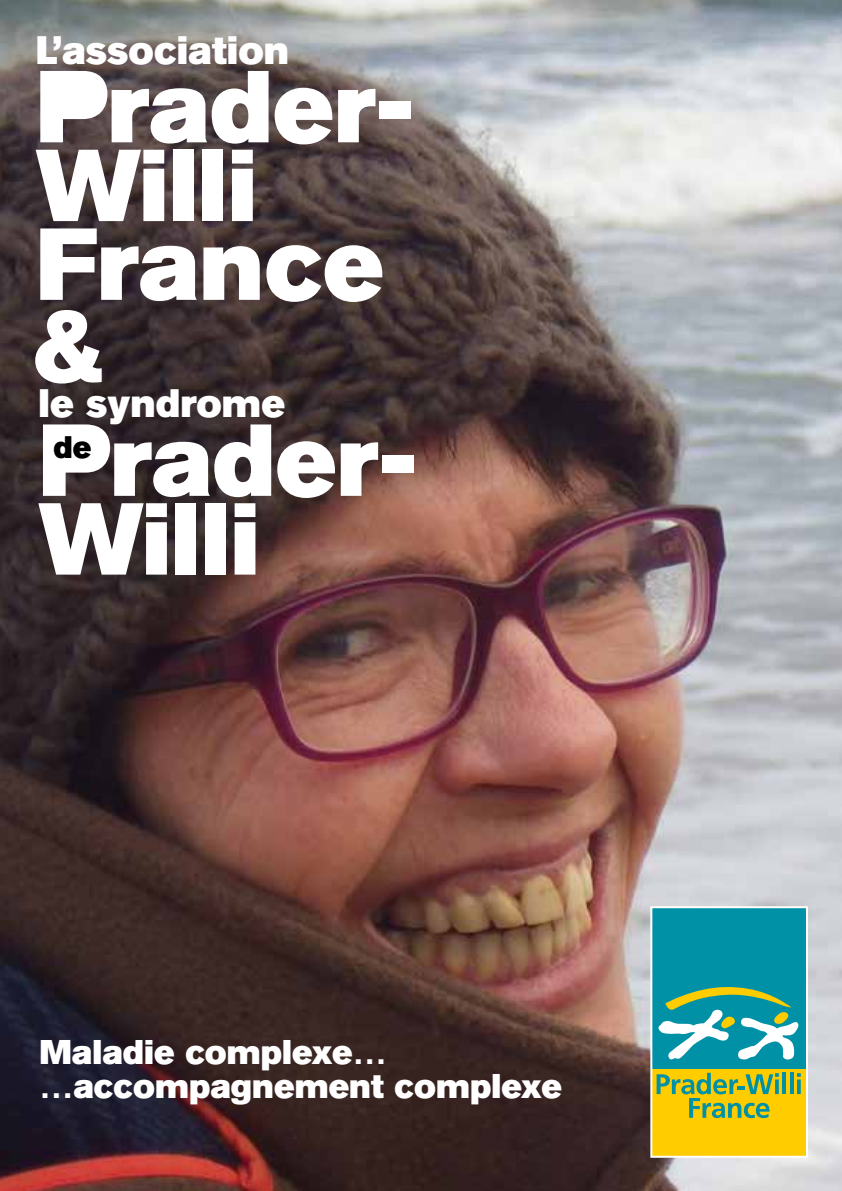
<style>
.page{position:relative;width:842px;height:1191px;background:#fff}
.page>*{position:absolute;margin:0;border:0;box-sizing:border-box;transform-origin:0 0}
.t1{font:101px/78.8px "Akzidenz Grotesk BE Super";color:#fff}
.t2{font:39.4px "Akzidenz Grotesk BE Super";color:#fff}
.t3{font:34px/34px "Akzidenz Grotesk BE Super";color:#fff}
.t4{font:30.8px "Akzidenz Grotesk BE Super";color:#000}
</style>
<div class="page">
<img style="left:0;top:0;width:842px;height:1191px">
<div style="left:50px;top:434px;width:43px;height:30px;background:#fff"></div>
<div style="left:50px;top:82px;width:38px;height:30px;background:#fff"></div>
<div style="left:651px;top:907px;width:155px;height:168px;background:#0091a7"></div>
<div style="left:651px;top:1069px;width:155px;height:87px;background:#fc0"></div>
<svg style="left:658px;top:987px;width:141px;height:73px"></svg>
<hr style="left:782px;top:1072px;width:4px;height:22px;background:#0091a7">
<hr style="left:790px;top:1072px;width:3px;height:22px;background:#0091a7">
<svg style="left:797px;top:1079px;width:4px;height:15px"></svg>
<svg style="left:797px;top:1073px;width:4px;height:3px"></svg>
<svg style="left:657px;top:1072px;width:122px;height:46px"></svg>
<div style="left:650px;top:906px;width:158px;height:251px;border:2px solid #fff"></div>
<p class="t2" style="left:36px;top:27px;width:255px">L’association</p>
<h1 class="t1" style="left:36px;top:68px;width:379px">Prader-<br>Willi<br>France</h1>
<h1 class="t1" style="left:33px;top:308px;width:71px">&amp;</h1>
<p class="t2" style="left:39px;top:380px;width:248px">le syndrome</p>
<h1 class="t1" style="left:39px;top:421px;width:379px">Prader-<br>Willi</h1>
<p class="t4" style="left:53px;top:429px;width:39px">de</p>
<p class="t3" style="left:39px;top:1034px;width:524px">Maladie complexe… …accompagnement complexe</p>
</div>
